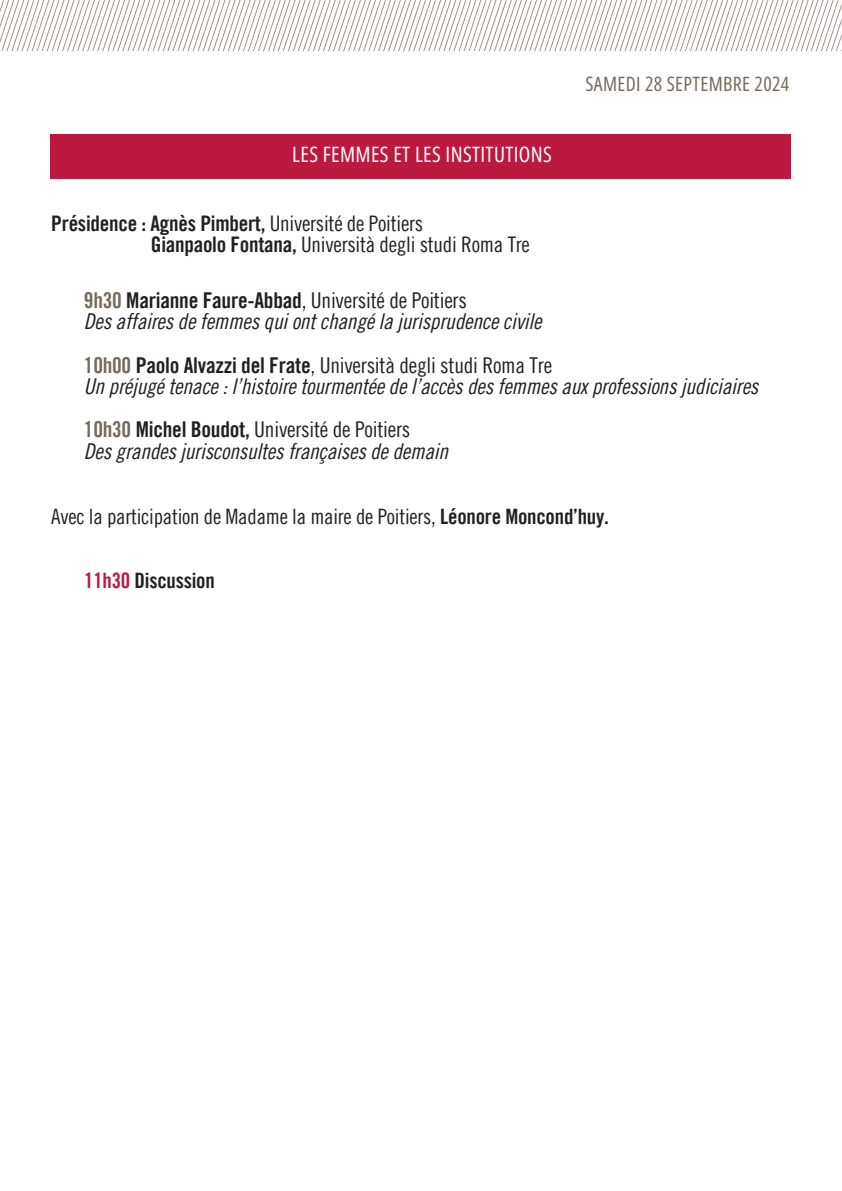
<style>
.page{position:relative;width:842px;height:1191px;background:#fff}
.page>*{position:absolute;margin:0;border:0;box-sizing:border-box;transform-origin:0 0}
.t1{font:21.8px "Trade Gothic LT Pro Cn 18 Obl";letter-spacing:-.01em;color:#231f20}
.t2{font:21.8px "Trade Gothic LT Pro Cn 18";letter-spacing:-.01em;color:#231f20}
.t3{font:21.5px "Trade Gothic LT Pro Bd Cn 20";letter-spacing:-.01em;color:#231f20}
.t4{font:21.5px "Trade Gothic LT Pro Cn 18";letter-spacing:-.01em;color:#231f20}
.t5{font:21.2px "Trade Gothic LT Pro Cn 18";letter-spacing:-.01em;color:#231f20}
.t6{font:21.2px "Open Sans Condensed";letter-spacing:.02em;color:#fff}
.t7{font:21.2px "Trade Gothic LT Pro Bd Cn 20";letter-spacing:-.01em;color:#231f20}
.t8{font:19.8px "Open Sans Condensed";letter-spacing:.02em;color:#786a5a}
.s1{font-family:"Trade Gothic LT Pro Cn 18"}
.s2{font-family:"Trade Gothic LT Pro Bd Cn 20"}
.s3{font-family:"Trade Gothic LT Pro Bd Cn 20";color:#786a59}
.s4{color:#bc1941}
</style>
<div class="page">
<div style="left:51px;top:134px;width:740px;height:44px;background:#bc1941"></div>
<svg style="left:0;top:0;width:842px;height:51px"></svg>
<p class="t6" style="left:292px;top:139px;width:261px">LES FEMMES ET LES INSTITUTIONS</p>
<p class="t8" style="left:585px;top:70px;width:205px">SAMEDI 28 SEPTEMBRE 2024</p>
<p class="t3" style="left:51px;top:215px;width:373px">Présidence : Agnès Pimbert, <span class="s1">Université de Poitiers</span></p>
<p class="t4" style="left:151px;top:236px;width:381px"><span class="s2">Gianpaolo Fontana,</span> Università degli studi Roma Tre</p>
<p class="t2" style="left:84px;top:292px;width:384px"><span class="s3">9h30</span> <span class="s2">Marianne Faure-Abbad</span>, Université de Poitiers</p>
<p class="t1" style="left:84px;top:313px;width:459px">Des affaires de femmes qui ont changé la jurisprudence civile</p>
<p class="t2" style="left:84px;top:357px;width:470px"><span class="s3">10h00</span> <span class="s2">Paolo Alvazzi del Frate</span>, Università degli studi Roma Tre</p>
<p class="t1" style="left:84px;top:378px;width:676px">Un préjugé tenace : l’histoire tourmentée de l’accès des femmes aux professions judiciaires</p>
<p class="t2" style="left:84px;top:421px;width:328px"><span class="s3">10h30</span> <span class="s2">Michel Boudot,</span> Université de Poitiers</p>
<p class="t1" style="left:84px;top:443px;width:366px">Des grandes jurisconsultes françaises de demain</p>
<h1 class="t5" style="left:51px;top:508px;width:559px">Avec la participation de Madame la maire de Poitiers, <span class="s2">Léonore Moncond’huy.</span></h1>
<h1 class="t7" style="left:84px;top:572px;width:132px"><span class="s4">11h30</span> Discussion</h1>
</div>
